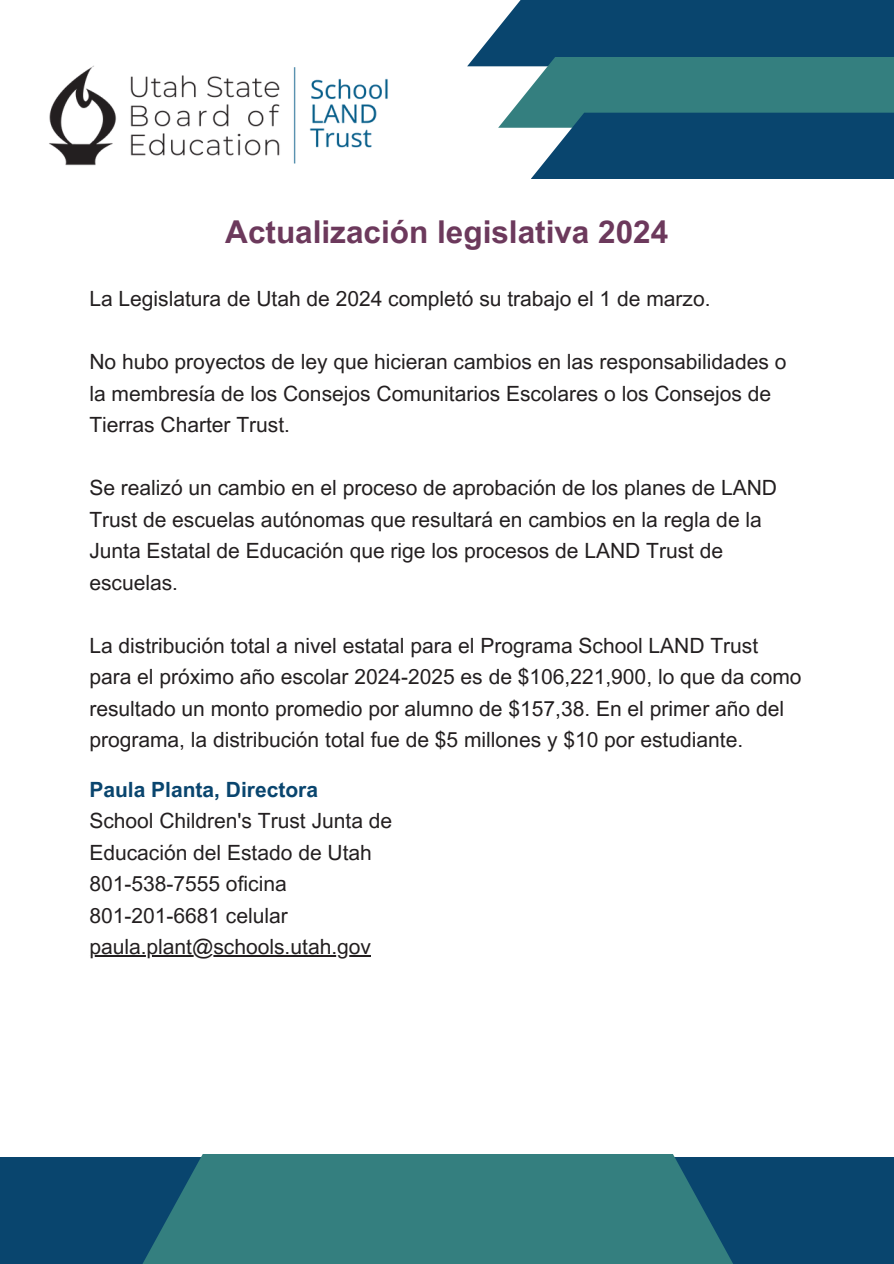
<style>
.page{position:relative;width:894px;height:1264px;background:#fff}
.page>*{position:absolute;margin:0;border:0;box-sizing:border-box;transform-origin:0 0}
.t1{font:700 31.5px "Arial MT Pro";color:#6c395c}
.t2{font:21px/31.5px "Arial MT Pro";color:#231f20}
.t3{font:700 21px "Arial MT Pro";color:#09456e}
</style>
<div class="page">
<div style="left:0;top:1157px;width:893px;height:106px;background:#09456e"></div>
<svg style="left:143px;top:1154px;width:590px;height:109px;background:#307a7e"></svg>
<img style="left:49px;top:65px;width:339px;height:101px">
<hr style="left:89px;top:955px;width:282px;height:1px;background:#231f20">
<svg style="left:467px;top:0;width:426px;height:179px;background:#336c84"></svg>
<h1 class="t1" style="left:225px;top:220px;width:444px">Actualización legislativa 2024</h1>
<p class="t2" style="left:89px;top:285px;width:622px">La Legislatura de Utah de 2024 completó su trabajo el 1 de marzo.</p>
<p class="t2" style="left:89px;top:348px;width:698px">No hubo proyectos de ley que hicieran cambios en las responsabilidades o la membresía de los Consejos Comunitarios Escolares o los Consejos de<br>Tierras Charter Trust.</p>
<p class="t2" style="left:89px;top:474px;width:689px">Se realizó un cambio en el proceso de aprobación de los planes de LAND Trust de escuelas autónomas que resultará en cambios en la regla de la Junta Estatal de Educación que rige los procesos de LAND Trust de escuelas.</p>
<p class="t2" style="left:89px;top:632px;width:713px">La distribución total a nivel estatal para el Programa School LAND Trust para el próximo año escolar 2024-2025 es de $106,221,900, lo que da como resultado un monto promedio por alumno de $157,38. En el primer año del programa, la distribución total fue de $5 millones y $10 por estudiante.</p>
<p class="t3" style="left:89px;top:781px;width:230px">Paula Planta, Directora</p>
<p class="t2" style="left:89px;top:807px;width:304px">School Children's Trust Junta de<br>Educación del Estado de Utah<br>801-538-7555 oficina<br>801-201-6681 celular paula.plant@schools.utah.gov</p>
</div>
